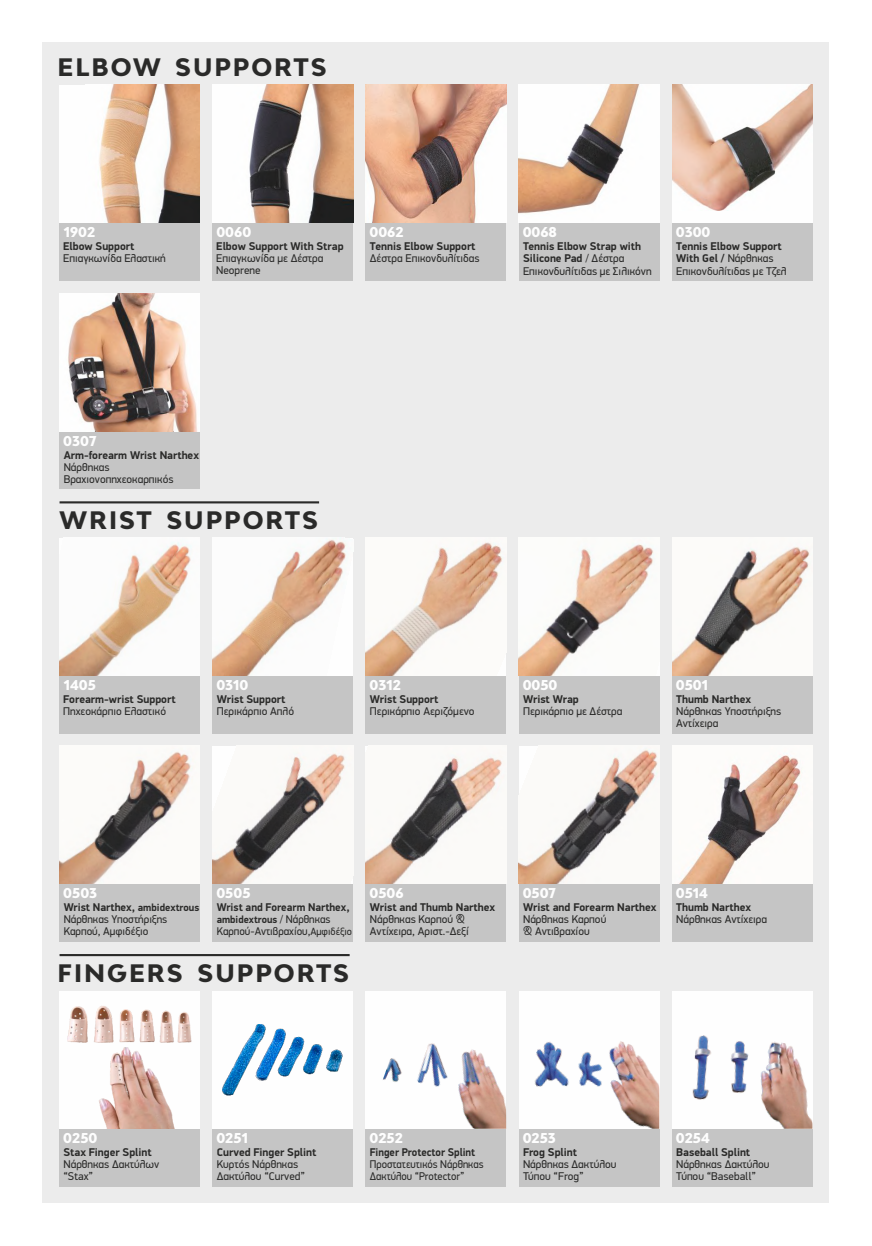
<style>
.page{position:relative;width:872px;height:1246px;background:#fff}
.page>*{position:absolute;margin:0;border:0;box-sizing:border-box;transform-origin:0 0}
.t1{font:800 23.85px "Bw Modelica";letter-spacing:.085em;color:#2a2a29}
.t2{font:800 13.5px "Bw Modelica";color:#fefefe}
.t3{font:11.25px/12px "PF Din Display Pro";color:#2a2a29}
.t4{font:700 11.25px "PF Din Display Pro";color:#2a2a29}
.t5{font:11.25px/12px "PF Din Display Pro";color:#2a2a29;scale:.94 1}
.t6{font:700 11.25px "PF Din Display Pro";color:#2a2a29;scale:.94 1}
.t7{font:700 10.5px "PF Din Display Pro";color:#2a2a29}
.s1{font-weight:700}
.s2{font-weight:400;font-size:11.25px}
.s3{font-size:10.5px}
.s4{font-weight:700;font-size:10.5px}
</style>
<div class="page">
<div style="left:43px;top:42px;width:786px;height:1161px;background:#ececec"></div>
<div style="left:60px;top:203px;width:140px;height:77px;background:#c5c5c5"></div>
<div style="left:213px;top:203px;width:140px;height:77px;background:#c5c5c5"></div>
<div style="left:366px;top:203px;width:140px;height:77px;background:#c5c5c5"></div>
<div style="left:519px;top:203px;width:140px;height:77px;background:#c5c5c5"></div>
<div style="left:672px;top:203px;width:140px;height:77px;background:#c5c5c5"></div>
<div style="left:60px;top:412px;width:140px;height:77px;background:#c5c5c5"></div>
<hr style="left:60px;top:501px;width:259px;height:2px;background:#2a2a29">
<div style="left:60px;top:656px;width:140px;height:77px;background:#c5c5c5"></div>
<div style="left:213px;top:656px;width:140px;height:77px;background:#c5c5c5"></div>
<div style="left:366px;top:656px;width:140px;height:77px;background:#c5c5c5"></div>
<div style="left:519px;top:656px;width:140px;height:77px;background:#c5c5c5"></div>
<div style="left:672px;top:656px;width:140px;height:77px;background:#c5c5c5"></div>
<div style="left:60px;top:864px;width:140px;height:77px;background:#c5c5c5"></div>
<div style="left:213px;top:864px;width:140px;height:77px;background:#c5c5c5"></div>
<div style="left:366px;top:864px;width:140px;height:77px;background:#c5c5c5"></div>
<div style="left:519px;top:864px;width:140px;height:77px;background:#c5c5c5"></div>
<div style="left:672px;top:864px;width:140px;height:77px;background:#c5c5c5"></div>
<hr style="left:60px;top:954px;width:290px;height:2px;background:#2a2a29">
<div style="left:60px;top:1109px;width:140px;height:77px;background:#c5c5c5"></div>
<div style="left:213px;top:1109px;width:140px;height:77px;background:#c5c5c5"></div>
<div style="left:366px;top:1109px;width:140px;height:77px;background:#c5c5c5"></div>
<div style="left:519px;top:1109px;width:140px;height:77px;background:#c5c5c5"></div>
<div style="left:672px;top:1109px;width:140px;height:77px;background:#c5c5c5"></div>
<img style="left:519px;top:85px;width:140px;height:138px">
<img style="left:366px;top:85px;width:140px;height:138px">
<img style="left:213px;top:85px;width:140px;height:138px">
<div style="left:60px;top:85px;width:140px;height:138px;background:#fefefe"></div>
<img style="left:99px;top:85px;width:101px;height:138px">
<img style="left:60px;top:293px;width:140px;height:138px">
<div style="left:672px;top:85px;width:140px;height:138px;background:#fefefe"></div>
<img style="left:672px;top:85px;width:140px;height:125px">
<img style="left:519px;top:537px;width:140px;height:138px">
<img style="left:366px;top:537px;width:140px;height:138px">
<img style="left:213px;top:537px;width:140px;height:138px">
<img style="left:60px;top:537px;width:140px;height:138px">
<img style="left:672px;top:537px;width:140px;height:138px">
<img style="left:366px;top:746px;width:140px;height:138px">
<img style="left:213px;top:746px;width:140px;height:138px">
<img style="left:60px;top:746px;width:140px;height:138px">
<img style="left:519px;top:746px;width:140px;height:138px">
<img style="left:672px;top:746px;width:140px;height:138px">
<div style="left:672px;top:991px;width:140px;height:138px;background:#fefefe"></div>
<div style="left:519px;top:991px;width:140px;height:138px;background:#fefefe"></div>
<div style="left:366px;top:991px;width:140px;height:138px;background:#fefefe"></div>
<div style="left:213px;top:991px;width:140px;height:138px;background:#fefefe"></div>
<div style="left:60px;top:991px;width:140px;height:138px;background:#fefefe"></div>
<img style="left:99px;top:1047px;width:76px;height:82px">
<img style="left:67px;top:1006px;width:125px;height:37px">
<img style="left:223px;top:1024px;width:120px;height:71px">
<img style="left:534px;top:1041px;width:125px;height:88px">
<img style="left:692px;top:1035px;width:120px;height:94px">
<img style="left:383px;top:1043px;width:123px;height:86px">
<h1 class="t1" style="left:58px;top:57px;width:270px">ELBOW SUPPORTS</h1>
<p class="t2" style="left:64px;top:227px;width:33px">1902</p>
<p class="t2" style="left:216px;top:227px;width:36px">0060</p>
<p class="t2" style="left:369px;top:227px;width:36px">0062</p>
<p class="t2" style="left:523px;top:227px;width:36px">0068</p>
<p class="t2" style="left:676px;top:227px;width:36px">0300</p>
<p class="t4" style="left:63px;top:242px;width:73px">Elbow Support</p>
<p class="t3" style="left:63px;top:253px;width:104px">Επιαγκωνίδα Ελαστική</p>
<p class="t4" style="left:216px;top:242px;width:129px">Elbow Support With Strap</p>
<p class="t3" style="left:216px;top:253px;width:109px">Επιαγκωνίδα µε Δέστρα<br>Neoprene</p>
<p class="t4" style="left:370px;top:242px;width:107px">Tennis Elbow Support</p>
<p class="t3" style="left:370px;top:253px;width:111px">Δέστρα Επικονδυλίτιδας</p>
<p class="t3" style="left:523px;top:241px;width:130px"><span class="s1">Tennis Elbow Strap with<br>Silicone Pad</span> / Δέστρα<br>Επικονδυλίτιδας µε Σιλικόνη</p>
<p class="t3" style="left:676px;top:241px;width:112px"><span class="s1">Tennis Elbow Support<br>With Gel /</span> Νάρθηκας<br>Επικονδυλίτιδας µε Τζελ</p>
<p class="t2" style="left:63px;top:435px;width:35px">0307</p>
<p class="t4" style="left:64px;top:450px;width:137px">Arm-forearm Wrist Narthex</p>
<p class="t3" style="left:64px;top:462px;width:111px">Νάρθηκας<br>Βραχιονοπηχεοκαρπικός</p>
<h1 class="t1" style="left:60px;top:510px;width:260px">WRIST SUPPORTS</h1>
<p class="t2" style="left:64px;top:679px;width:34px">1405</p>
<p class="t2" style="left:216px;top:679px;width:34px">0310</p>
<p class="t2" style="left:369px;top:679px;width:33px">0312</p>
<p class="t2" style="left:523px;top:679px;width:36px">0050</p>
<p class="t2" style="left:676px;top:679px;width:34px">0501</p>
<p class="t4" style="left:63px;top:694px;width:114px">Forearm-wrist Support</p>
<p class="t3" style="left:63px;top:706px;width:104px">Πηχεοκάρπιο Ελαστικό</p>
<p class="t4" style="left:217px;top:694px;width:70px">Wrist Support</p>
<p class="t3" style="left:217px;top:706px;width:79px">Περικάρπιο Απλό</p>
<p class="t4" style="left:370px;top:694px;width:70px">Wrist Support</p>
<p class="t3" style="left:370px;top:706px;width:106px">Περικάρπιο Αεριζόµενο</p>
<p class="t4" style="left:523px;top:694px;width:57px">Wrist Wrap</p>
<p class="t3" style="left:523px;top:706px;width:101px">Περικάρπιο µε Δέστρα</p>
<p class="t4" style="left:676px;top:694px;width:76px">Thumb Narthex</p>
<p class="t3" style="left:676px;top:706px;width:107px">Νάρθηκας Υποστήριξης<br>Αντίχειρα</p>
<p class="t2" style="left:63px;top:888px;width:35px">0503</p>
<p class="t2" style="left:216px;top:888px;width:36px">0505</p>
<p class="t2" style="left:369px;top:888px;width:36px">0506</p>
<p class="t2" style="left:523px;top:888px;width:35px">0507</p>
<p class="t2" style="left:676px;top:888px;width:34px">0514</p>
<p class="t4" style="left:217px;top:902px;width:134px">Wrist and Forearm Narthex,</p>
<p class="t7" style="left:217px;top:915px;width:115px">ambidextrous <span class="s2">/ Νάρθηκας</span></p>
<p class="t3" style="left:217px;top:926px;width:137px">Καρπού-Αντιβραχίου,<span class="s3">Αµφιδέξιο</span></p>
<p class="t3" style="left:64px;top:902px;width:137px"><span class="s1">Wrist Narthex,</span> <span class="s4">ambidextrous<br></span>Νάρθηκας Υποστήριξης<br>Καρπού, Αµφιδέξιο</p>
<p class="t4" style="left:370px;top:903px;width:127px">Wrist and Thumb Narthex</p>
<p class="t3" style="left:370px;top:914px;width:100px">Νάρθηκας Καρπού &amp;<br>Αντίχειρα, Αριστ.-Δεξί</p>
<h1 class="t1" style="left:58px;top:963px;width:293px">FINGERS SUPPORTS</h1>
<p class="t4" style="left:523px;top:903px;width:135px">Wrist and Forearm Narthex</p>
<p class="t3" style="left:523px;top:914px;width:85px">Νάρθηκας Καρπού &amp; Αντιβραχίου</p>
<p class="t4" style="left:676px;top:903px;width:76px">Thumb Narthex</p>
<p class="t3" style="left:676px;top:914px;width:92px">Νάρθηκας Αντίχειρα</p>
<p class="t2" style="left:63px;top:1133px;width:36px">0250</p>
<p class="t2" style="left:216px;top:1133px;width:33px">0251</p>
<p class="t2" style="left:369px;top:1133px;width:35px">0252</p>
<p class="t2" style="left:523px;top:1133px;width:35px">0253</p>
<p class="t2" style="left:676px;top:1133px;width:36px">0254</p>
<p class="t4" style="left:63px;top:1148px;width:90px">Stax Finger Splint</p>
<p class="t3" style="left:63px;top:1159px;width:97px">Νάρθηκας Δακτύλων “Stax”</p>
<p class="t4" style="left:217px;top:1148px;width:101px">Curved Finger Splint</p>
<p class="t3" style="left:217px;top:1159px;width:90px">Κυρτός Νάρθηκας<br>Δακτύλου “Curved”</p>
<p class="t6" style="left:370px;top:1148px;width:113px">Finger Protector Splint</p>
<p class="t5" style="left:370px;top:1159px;width:122px">Προστατευτικός Νάρθηκας<br>Δακτύλου “Protector”</p>
<p class="t4" style="left:523px;top:1148px;width:55px">Frog Splint</p>
<p class="t3" style="left:523px;top:1159px;width:95px">Νάρθηκας Δακτύλου<br>Τύπου “Frog”</p>
<p class="t4" style="left:676px;top:1148px;width:76px">Baseball Splint</p>
<p class="t3" style="left:676px;top:1159px;width:95px">Νάρθηκας Δακτύλου<br>Τύπου “Baseball”</p>
</div>
